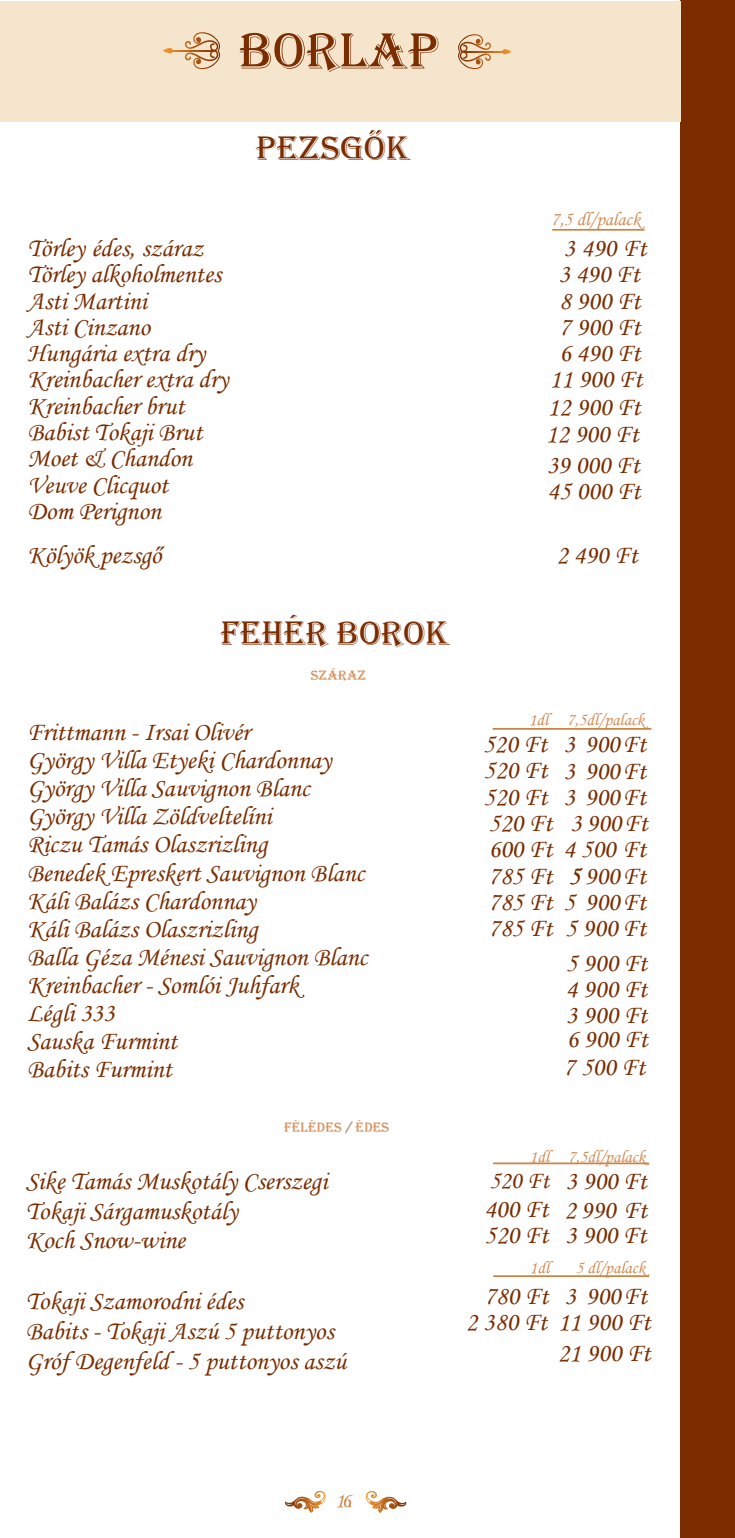
<style>
.page{position:relative;width:735px;height:1538px;background:#fff}
.page>*{position:absolute;margin:0;border:0;box-sizing:border-box;transform-origin:0 0}
.t1{font:52.5px "Algerian";color:#7b2d00}
.t2{font:35px "Algerian";color:#7b2d00}
.t3{font:26.25px/26.2px "Monotype Corsiva";color:#7b2d00}
.t4{font:24.5px "Monotype Corsiva";color:#7b2d00}
.t5{font:21px "Monotype Corsiva";color:#ca8544}
.t6{font:19.25px "Monotype Corsiva";color:#d28a53}
.t7{font:17.5px "Monotype Corsiva";color:#d28a53}
.t8{font:14px "Algerian";color:#d28a53}
.s1{color:#774c1d}
</style>
<div class="page">
<svg style="left:365px;top:1491px;width:42px;height:22px"></svg>
<svg style="left:285px;top:1490px;width:40px;height:23px"></svg>
<div style="left:680px;top:0;width:49px;height:1538px;background:#7b2d00"></div>
<div style="left:729px;top:0;width:5px;height:1538px;background:#7b2d00"></div>
<div style="left:0;top:1px;width:680px;height:120px;background:#f6e5cd"></div>
<svg style="left:184px;top:32px;width:36px;height:37px"></svg>
<svg style="left:163px;top:48px;width:9px;height:5px"></svg>
<svg style="left:172px;top:50px;width:41px;height:1px"></svg>
<svg style="left:458px;top:34px;width:33px;height:35px"></svg>
<svg style="left:502px;top:49px;width:9px;height:5px"></svg>
<svg style="left:464px;top:51px;width:39px;height:1px"></svg>
<svg style="left:369px;top:130px;width:13px;height:5px"></svg>
<hr style="left:552px;top:229px;width:92px;height:2px;background:#ca8544">
<hr style="left:492px;top:728px;width:159px;height:2px;background:#ca8544">
<hr style="left:493px;top:1162px;width:155px;height:2px;background:#ca8544">
<hr style="left:493px;top:1275px;width:155px;height:2px;background:#ca8544">
<h1 class="t1" style="left:239px;top:22px;width:201px">BORLAP</h1>
<h2 class="t2" style="left:256px;top:128px;width:155px">PEZSGOK</h2>
<p class="t6" style="left:551px;top:207px;width:91px">7,5 dl/palack</p>
<p class="t3" style="left:549px;top:235px;width:98px;text-align:center">3 490 Ft<br>3 490 Ft<br>8 900 Ft<br>7 900 Ft<br>6 490 Ft<br>11 900 Ft</p>
<p class="t3" style="left:547px;top:394px;width:94px">12 900 Ft</p>
<p class="t3" style="left:27px;top:235px;width:202px">Törley édes, száraz<br>Törley alkoholmentes<br>Asti Martini<br>Asti Cinzano<br>Hungária extra dry<br>Kreinbacher extra dry<br>Kreinbacher brut<br>Babist Tokaji Brut<br>Moet &amp; Chandon<br>Veuve Clicquot<br>Dom Perignon</p>
<p class="t3" style="left:27px;top:542px;width:135px">Kölyök pezsgő</p>
<p class="t3" style="left:556px;top:542px;width:83px">2 490 Ft</p>
<p class="t3" style="left:545px;top:421px;width:94px">12 900 Ft</p>
<p class="t3" style="left:546px;top:452px;width:95px">39 000 Ft<br>45 000 Ft</p>
<h2 class="t2" style="left:221px;top:614px;width:229px">FEHÉR BOROK</h2>
<p class="t8" style="left:310px;top:668px;width:57px">SZÁRAZ</p>
<p class="t3" style="left:27px;top:718px;width:342px;line-height:28.2px">Frittmann - Irsai Olivér<br>György Villa Etyeki Chardonnay<br>György Villa Sauvignon Blanc<br>György Villa Zöldveltelíni<br>Riczu Tamás Olaszrizling<br>Benedek Epreskert Sauvignon Blanc<br>Káli Balázs Chardonnay<br>Káli Balázs Olaszrizling<br>Balla Géza Ménesi Sauvignon Blanc<br>Kreinbacher - Somlói Juhfark<br>Légli 333<br>Sauska Furmint<br>Babits Furmint</p>
<p class="t8" style="left:284px;top:1120px;width:107px">FÉLÉDES <span class="s1">/</span> ÉDES</p>
<p class="t3" style="left:26px;top:1166px;width:303px;line-height:29.8px">Sike Tamás Muskotály Cserszegi<br>Tokaji Sárgamuskotály<br>Koch Snow-wine</p>
<p class="t3" style="left:26px;top:1286px;width:322px;line-height:29.8px">Tokaji Szamorodni édes<br>Babits - Tokaji Aszú 5 puttonyos<br>Gróf Degenfeld - 5 puttonyos aszú</p>
<p class="t7" style="left:528px;top:709px;width:117px">1dl 7,5dl/palack</p>
<p class="t3" style="left:483px;top:731px;width:166px;text-align:justify">520 Ft 3 900 Ft 520 Ft 3 900 Ft 520 Ft 3 900 Ft 520 Ft 3 900 Ft 600 Ft 4 500 Ft 785 Ft 5 900 Ft 785 Ft 5 900 Ft 785 Ft 5 900 Ft</p>
<p class="t3" style="left:565px;top:949px;width:83px;text-align:justify">5 900 Ft 4 900 Ft 3 900 Ft</p>
<p class="t3" style="left:566px;top:1026px;width:83px">6 900 Ft</p>
<p class="t3" style="left:563px;top:1054px;width:83px">7 500 Ft</p>
<p class="t7" style="left:529px;top:1145px;width:117px">1dl 7,5dl/palack</p>
<p class="t4" style="left:489px;top:1165px;width:61px">520 Ft</p>
<p class="t3" style="left:564px;top:1222px;width:83px">3 900 Ft</p>
<p class="t3" style="left:484px;top:1166px;width:164px;line-height:29.4px;text-align:right">3 900 Ft<br>400 Ft 2 990 Ft</p>
<p class="t3" style="left:484px;top:1222px;width:66px">520 Ft</p>
<p class="t7" style="left:529px;top:1257px;width:21px">1dl</p>
<p class="t7" style="left:575px;top:1257px;width:71px">5 dl/palack</p>
<p class="t3" style="left:484px;top:1282px;width:164px">780 Ft 3 900 Ft</p>
<p class="t3" style="left:465px;top:1306px;width:186px;line-height:31.5px;text-align:right">2 380 Ft 11 900 Ft<br>21 900 Ft</p>
<p class="t5" style="left:335px;top:1487px;width:18px">16.</p>
</div>
